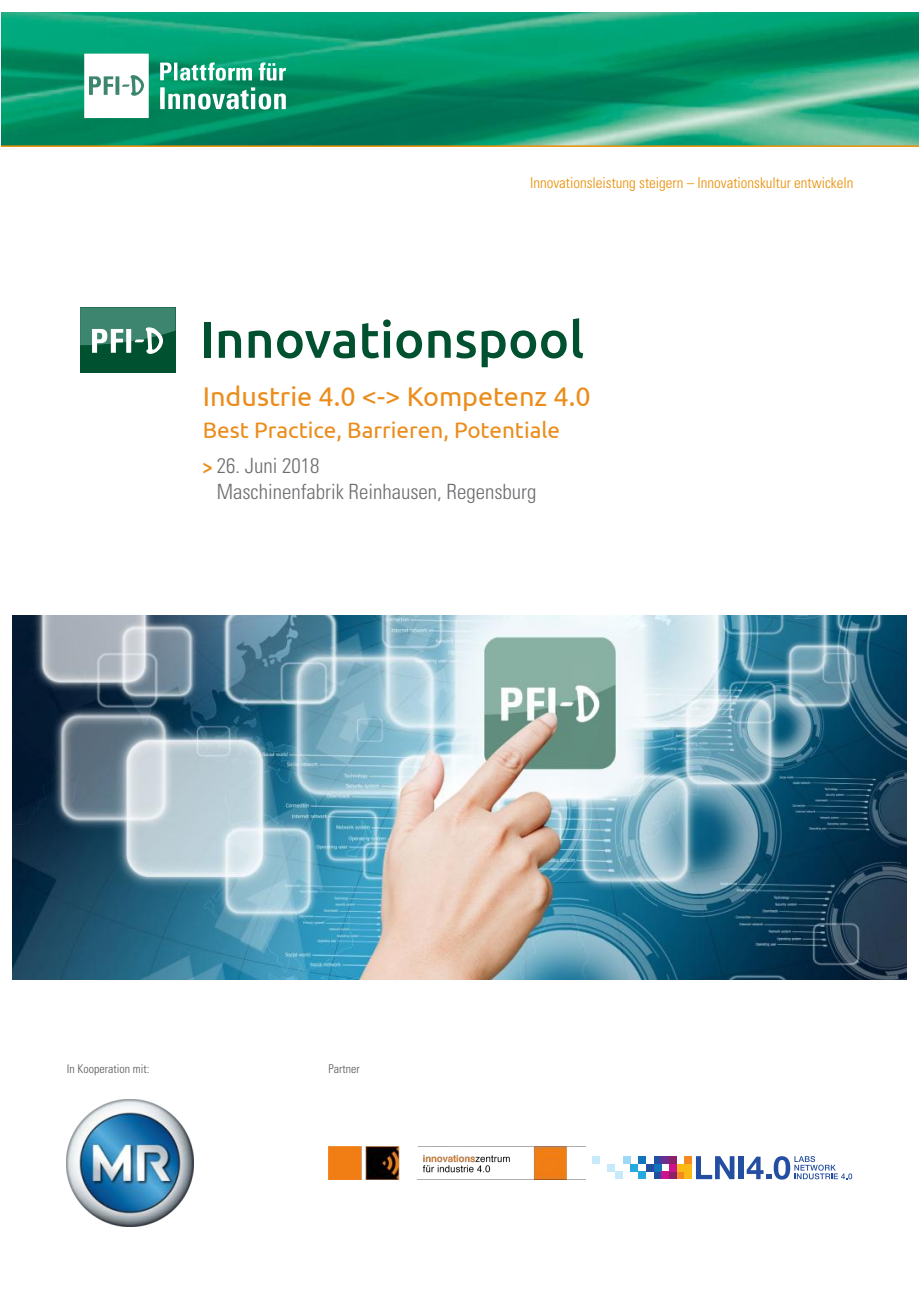
<style>
.page{position:relative;width:919px;height:1289px;background:#fff}
.page>*{position:absolute;margin:0;border:0;box-sizing:border-box;transform-origin:0 0}
.t1{font:500 51px "Ubuntu";color:#005130}
.t2{font:27px "Ubuntu";color:#eb8c1b}
.t3{font:22.5px "Ubuntu";color:#eb8c1b}
.t4{font:300 condensed 21px "Univers LT Std";color:#6c6d70}
.t5{font:300 condensed 15px "Univers LT Std";color:#ea8d00}
.t6{font:300 condensed 12px "Univers LT Std";color:#57585a}
.s1{font-weight:700;font-size:19.5px;color:#eb8c1b}
</style>
<div class="page">
<div style="left:80px;top:307px;width:95px;height:65px;background:#005130"></div>
<img style="left:13px;top:615px;width:893px;height:364px">
<img style="left:1px;top:13px;width:917px;height:132px">
<svg style="left:160px;top:62px;width:92px;height:19px"></svg>
<svg style="left:259px;top:62px;width:27px;height:19px"></svg>
<svg style="left:160px;top:87px;width:126px;height:23px"></svg>
<svg style="left:84px;top:54px;width:65px;height:64px"></svg>
<hr style="left:1px;top:145px;width:917px;height:2px;background:#ea8d00">
<svg style="left:80px;top:307px;width:95px;height:47px"></svg>
<img style="left:67px;top:1099px;width:126px;height:126px">
<img style="left:328px;top:1146px;width:257px;height:33px">
<div style="left:592px;top:1156px;width:8px;height:7px;background:#c6eafa"></div>
<div style="left:607px;top:1163px;width:8px;height:8px;background:#c6eafa"></div>
<div style="left:615px;top:1171px;width:8px;height:8px;background:#c6eafa"></div>
<div style="left:623px;top:1156px;width:7px;height:7px;background:#9dd8f5"></div>
<div style="left:630px;top:1163px;width:8px;height:8px;background:#24aae1"></div>
<div style="left:638px;top:1156px;width:8px;height:7px;background:#1074bc"></div>
<div style="left:638px;top:1171px;width:8px;height:8px;background:#24aae1"></div>
<div style="left:646px;top:1163px;width:7px;height:8px;background:#244ea1"></div>
<div style="left:653px;top:1156px;width:8px;height:7px;background:#244ea1"></div>
<div style="left:653px;top:1171px;width:8px;height:8px;background:#244ea1"></div>
<div style="left:653px;top:1163px;width:8px;height:8px;background:#1074bc"></div>
<div style="left:661px;top:1156px;width:8px;height:7px;background:#6c2c91"></div>
<div style="left:661px;top:1171px;width:8px;height:8px;background:#ce118c"></div>
<div style="left:669px;top:1156px;width:7px;height:7px;background:#8d2167"></div>
<div style="left:669px;top:1171px;width:7px;height:8px;background:#8d2167"></div>
<div style="left:669px;top:1163px;width:7px;height:8px;background:#ce118c"></div>
<div style="left:676px;top:1171px;width:8px;height:8px;background:#f6891f"></div>
<div style="left:676px;top:1163px;width:8px;height:8px;background:#fcb814"></div>
<div style="left:684px;top:1156px;width:8px;height:7px;background:#f6891f"></div>
<div style="left:684px;top:1171px;width:8px;height:8px;background:#fcb814"></div>
<div style="left:684px;top:1163px;width:8px;height:8px;background:#fcb814"></div>
<svg style="left:696px;top:1156px;width:38px;height:23px"></svg>
<div style="left:738px;top:1156px;width:5px;height:23px;background:#244ea1"></div>
<svg style="left:746px;top:1156px;width:106px;height:23px"></svg>
<p class="t5" style="left:530px;top:174px;width:325px">Innovationsleistung steigern – Innovationskultur entwickeln</p>
<p class="t1" style="left:200px;top:307px;width:386px">Innovationspool</p>
<p class="t2" style="left:203px;top:380px;width:389px">Industrie 4.0 &lt;-&gt; Kompetenz 4.0</p>
<p class="t3" style="left:203px;top:416px;width:359px">Best Practice, Barrieren, Potentiale</p>
<p class="t4" style="left:203px;top:453px;width:118px"><span class="s1">&gt;</span> 26. Juni 2018</p>
<p class="t4" style="left:217px;top:479px;width:321px">Maschinenfabrik Reinhausen, Regensburg</p>
<p class="t6" style="left:67px;top:1061px;width:84px">In Kooperation mit:</p>
<p class="t6" style="left:328px;top:1061px;width:33px">Partner</p>
</div>
